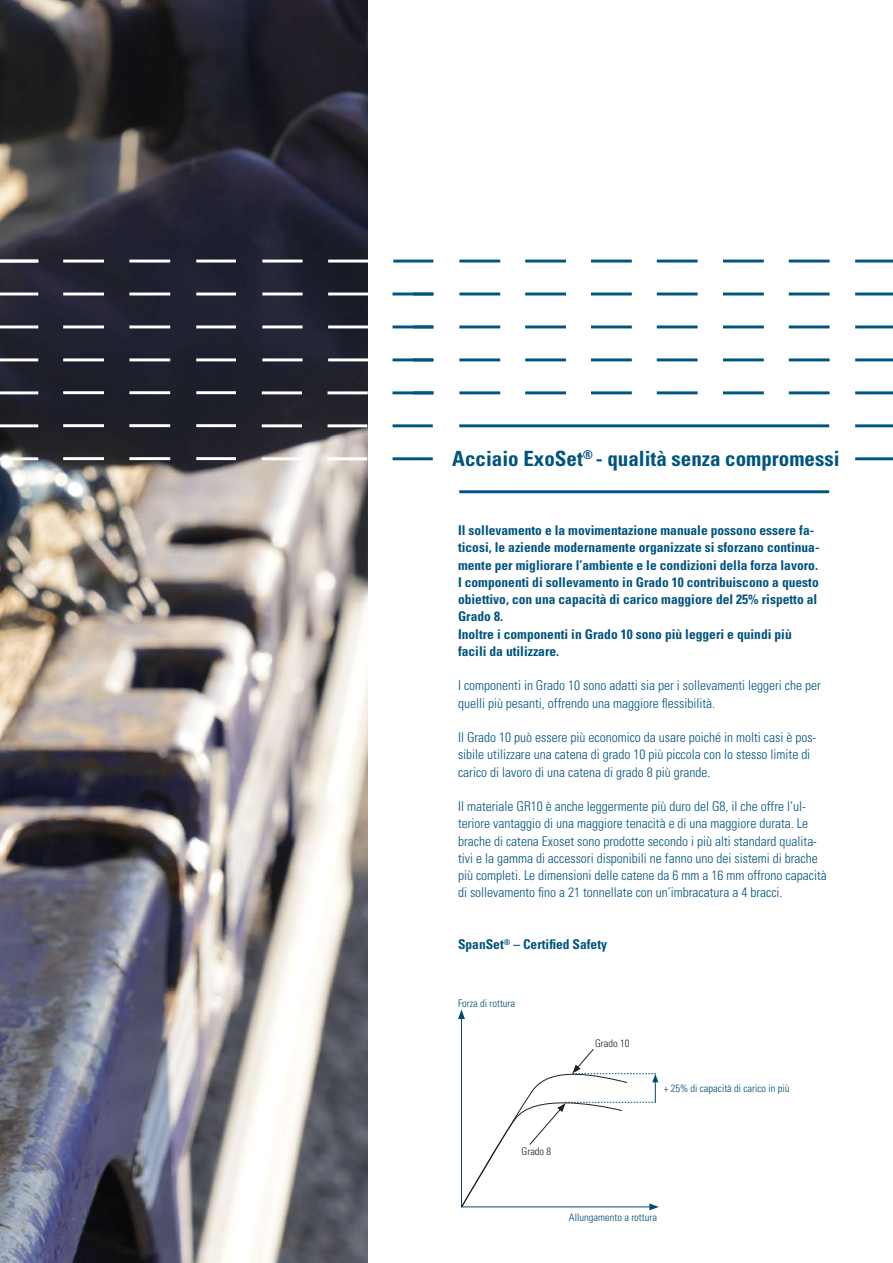
<style>
.page{position:relative;width:893px;height:1263px;background:#fff}
.page>*{position:absolute;margin:0;border:0;box-sizing:border-box;transform-origin:0 0}
.t1{font:700 condensed 21px "Univers LT Std";color:#005480}
.t2{font:300 condensed 13.5px/17.2px "Univers LT Std";color:#005480}
.t3{font:700 condensed 13.5px/17.2px "Univers LT Std";color:#005480}
.t4{font:300 condensed 10.5px "Univers LT Std";color:#004b72}
.t5{font:300 condensed 10.5px "Univers LT Std";color:#231f20}
</style>
<div class="page">
<img style="left:0;top:0;width:368px;height:1263px">
<hr style="left:461px;top:1017px;width:1px;height:190px;background:#004b72">
<svg style="left:458px;top:1009px;width:7px;height:10px"></svg>
<svg style="left:461px;top:1049px;width:198px;height:161px"></svg>
<hr style="left:0;top:293px;width:38px;height:2px;background:#fff">
<hr style="left:0;top:457px;width:38px;height:3px;background:#fff">
<hr style="left:0;top:424px;width:38px;height:3px;background:#fff">
<hr style="left:0;top:391px;width:38px;height:3px;background:#fff">
<hr style="left:0;top:358px;width:38px;height:3px;background:#fff">
<hr style="left:0;top:325px;width:38px;height:3px;background:#fff">
<hr style="left:129px;top:260px;width:41px;height:2px;background:#fff">
<hr style="left:129px;top:293px;width:41px;height:2px;background:#fff">
<hr style="left:129px;top:325px;width:41px;height:3px;background:#fff">
<hr style="left:129px;top:358px;width:41px;height:3px;background:#fff">
<hr style="left:196px;top:260px;width:40px;height:2px;background:#fff">
<hr style="left:196px;top:293px;width:40px;height:2px;background:#fff">
<hr style="left:196px;top:358px;width:40px;height:3px;background:#fff">
<hr style="left:196px;top:325px;width:40px;height:3px;background:#fff">
<hr style="left:0;top:260px;width:38px;height:2px;background:#fff">
<hr style="left:393px;top:293px;width:40px;height:2px;background:#005480">
<hr style="left:393px;top:391px;width:40px;height:3px;background:#005480">
<hr style="left:393px;top:358px;width:40px;height:3px;background:#005480">
<hr style="left:393px;top:325px;width:40px;height:3px;background:#005480">
<hr style="left:459px;top:260px;width:41px;height:2px;background:#005480">
<hr style="left:459px;top:293px;width:41px;height:2px;background:#005480">
<hr style="left:459px;top:391px;width:41px;height:3px;background:#005480">
<hr style="left:459px;top:358px;width:41px;height:3px;background:#005480">
<hr style="left:459px;top:325px;width:41px;height:3px;background:#005480">
<hr style="left:525px;top:260px;width:41px;height:2px;background:#005480">
<hr style="left:525px;top:293px;width:41px;height:2px;background:#005480">
<hr style="left:525px;top:391px;width:41px;height:3px;background:#005480">
<hr style="left:525px;top:358px;width:41px;height:3px;background:#005480">
<hr style="left:525px;top:325px;width:41px;height:3px;background:#005480">
<hr style="left:591px;top:260px;width:41px;height:2px;background:#005480">
<hr style="left:591px;top:293px;width:41px;height:2px;background:#005480">
<hr style="left:591px;top:391px;width:41px;height:3px;background:#005480">
<hr style="left:591px;top:358px;width:41px;height:3px;background:#005480">
<hr style="left:591px;top:325px;width:41px;height:3px;background:#005480">
<hr style="left:657px;top:260px;width:41px;height:2px;background:#005480">
<hr style="left:657px;top:293px;width:41px;height:2px;background:#005480">
<hr style="left:657px;top:391px;width:41px;height:3px;background:#005480">
<hr style="left:657px;top:358px;width:41px;height:3px;background:#005480">
<hr style="left:657px;top:325px;width:41px;height:3px;background:#005480">
<hr style="left:723px;top:260px;width:41px;height:2px;background:#005480">
<hr style="left:723px;top:293px;width:41px;height:2px;background:#005480">
<hr style="left:723px;top:391px;width:41px;height:3px;background:#005480">
<hr style="left:723px;top:358px;width:41px;height:3px;background:#005480">
<hr style="left:723px;top:325px;width:41px;height:3px;background:#005480">
<hr style="left:789px;top:260px;width:41px;height:2px;background:#005480">
<hr style="left:789px;top:293px;width:41px;height:2px;background:#005480">
<hr style="left:789px;top:391px;width:41px;height:3px;background:#005480">
<hr style="left:789px;top:358px;width:41px;height:3px;background:#005480">
<hr style="left:789px;top:325px;width:41px;height:3px;background:#005480">
<hr style="left:63px;top:260px;width:41px;height:2px;background:#fff">
<hr style="left:63px;top:293px;width:41px;height:2px;background:#fff">
<hr style="left:63px;top:358px;width:41px;height:3px;background:#fff">
<hr style="left:63px;top:325px;width:41px;height:3px;background:#fff">
<hr style="left:328px;top:260px;width:40px;height:2px;background:#fff">
<hr style="left:328px;top:293px;width:40px;height:2px;background:#fff">
<hr style="left:328px;top:391px;width:40px;height:3px;background:#fff">
<hr style="left:328px;top:358px;width:40px;height:3px;background:#fff">
<hr style="left:328px;top:325px;width:40px;height:3px;background:#fff">
<hr style="left:262px;top:260px;width:41px;height:2px;background:#fff">
<hr style="left:262px;top:293px;width:41px;height:2px;background:#fff">
<hr style="left:262px;top:457px;width:40px;height:3px;background:#fff">
<hr style="left:393px;top:457px;width:40px;height:3px;background:#005480">
<hr style="left:262px;top:424px;width:40px;height:3px;background:#fff">
<hr style="left:393px;top:424px;width:40px;height:3px;background:#005480">
<hr style="left:262px;top:391px;width:40px;height:3px;background:#fff">
<hr style="left:262px;top:358px;width:41px;height:3px;background:#fff">
<hr style="left:262px;top:325px;width:41px;height:3px;background:#fff">
<hr style="left:855px;top:260px;width:38px;height:2px;background:#005480">
<hr style="left:855px;top:293px;width:38px;height:2px;background:#005480">
<hr style="left:855px;top:457px;width:38px;height:3px;background:#005480">
<hr style="left:855px;top:424px;width:38px;height:3px;background:#005480">
<hr style="left:855px;top:391px;width:38px;height:3px;background:#005480">
<hr style="left:855px;top:358px;width:38px;height:3px;background:#005480">
<hr style="left:855px;top:325px;width:38px;height:3px;background:#005480">
<hr style="left:129px;top:391px;width:41px;height:3px;background:#fff">
<hr style="left:129px;top:424px;width:41px;height:3px;background:#fff">
<hr style="left:129px;top:457px;width:41px;height:3px;background:#fff">
<hr style="left:196px;top:391px;width:40px;height:3px;background:#fff">
<hr style="left:196px;top:424px;width:40px;height:3px;background:#fff">
<hr style="left:328px;top:424px;width:39px;height:3px;background:#fff">
<hr style="left:196px;top:457px;width:40px;height:3px;background:#fff">
<hr style="left:328px;top:457px;width:39px;height:3px;background:#fff">
<hr style="left:63px;top:391px;width:41px;height:3px;background:#fff">
<hr style="left:63px;top:424px;width:41px;height:3px;background:#fff">
<hr style="left:63px;top:457px;width:41px;height:3px;background:#fff">
<hr style="left:459px;top:424px;width:370px;height:3px;background:#005480">
<hr style="left:459px;top:490px;width:370px;height:3px;background:#005480">
<hr style="left:393px;top:260px;width:40px;height:2px;background:#005480">
<h1 class="t1" style="left:452px;top:446px;width:389px">Acciaio ExoSet<sup>®</sup> - qualità senza compromessi</h1>
<p class="t3" style="left:458px;top:522px;width:363px">Il sollevamento e la movimentazione manuale possono essere fa&shy;ticosi, le aziende modernamente organizzate si sforzano continua&shy;mente per migliorare l’ambiente e le condizioni della forza lavoro.<br>I componenti di sollevamento in Grado 10 contribuiscono a questo obiettivo, con una capacità di carico maggiore del 25% rispetto al Grado 8.<br>Inoltre i componenti in Grado 10 sono più leggeri e quindi più facili da utilizzare.</p>
<p class="t2" style="left:458px;top:677px;width:364px">I componenti in Grado 10 sono adatti sia per i sollevamenti leggeri che per quelli più pesanti, offrendo una maggiore flessibilità.</p>
<p class="t2" style="left:458px;top:729px;width:360px">Il Grado 10 può essere più economico da usare poiché in molti casi è pos&shy;sibile utilizzare una catena di grado 10 più piccola con lo stesso limite di carico di lavoro di una catena di grado 8 più grande.</p>
<p class="t2" style="left:458px;top:798px;width:370px">Il materiale GR10 è anche leggermente più duro del G8, il che offre l’ul&shy;teriore vantaggio di una maggiore tenacità e di una maggiore durata. Le brache di catena Exoset sono prodotte secondo i più alti standard qualita&shy;tivi e la gamma di accessori disponibili ne fanno uno dei sistemi di brache più completi. Le dimensioni delle catene da 6 mm a 16 mm offrono capacità di sollevamento fino a 21 tonnellate con un’imbracatura a 4 bracci.</p>
<p class="t3" style="left:458px;top:936px;width:151px">SpanSet<sup>®</sup> – Certified Safety</p>
<p class="t4" style="left:458px;top:997px;width:59px">Forza di rottura</p>
<p class="t5" style="left:522px;top:1145px;width:31px">Grado 8</p>
<p class="t5" style="left:595px;top:1037px;width:36px">Grado 10</p>
<p class="t4" style="left:664px;top:1082px;width:127px">+ 25% di capacità di carico in più</p>
<p class="t4" style="left:569px;top:1210px;width:90px">Allungamento a rottura</p>
</div>
